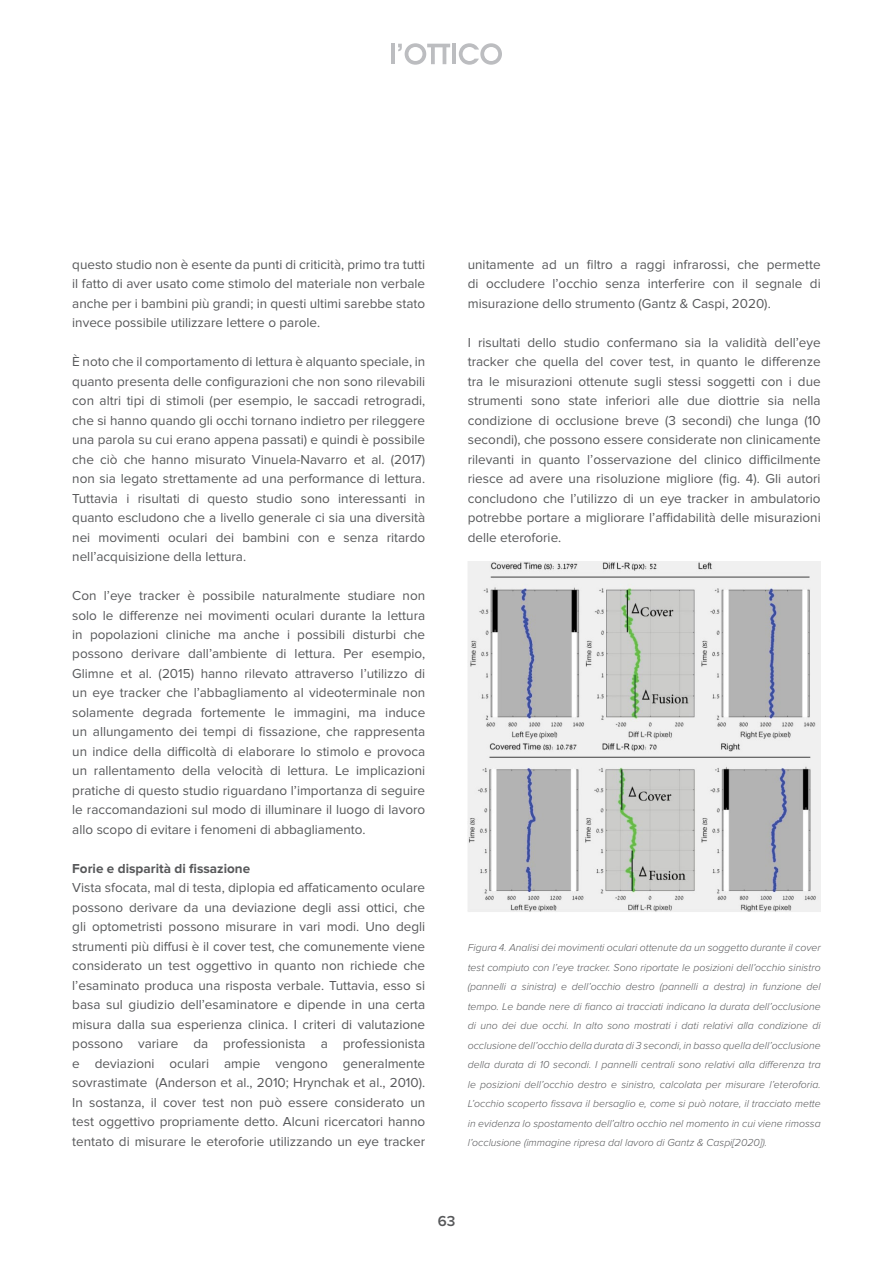
<style>
.page{position:relative;width:893px;height:1263px;background:#fff}
.page>*{position:absolute;margin:0;border:0;box-sizing:border-box;transform-origin:0 0}
.t1{font:600 15px "Proxima Nova";color:#57585a}
.t2{font:13.5px/19.5px "Proxima Nova";color:#57585a;text-align:justify}
.t3{font:700 13.5px "Proxima Nova";color:#57585a}
.t4{font:italic 300 10.5px/19.5px "Proxima Nova";color:#57585a;text-align:justify}
</style>
<div class="page">
<img style="left:468px;top:561px;width:353px;height:351px">
<hr style="left:391px;top:44px;width:4px;height:20px;background:#bcbdc0">
<svg style="left:398px;top:43px;width:52px;height:22px"></svg>
<hr style="left:452px;top:44px;width:4px;height:20px;background:#bcbdc0">
<svg style="left:459px;top:43px;width:43px;height:22px"></svg>
<p class="t2" style="left:72px;top:254px;width:354px">questo studio non è esente da punti di criticità, primo tra tutti il fatto di aver usato come stimolo del materiale non verbale anche per i bambini più grandi; in questi ultimi sarebbe stato invece possibile utilizzare lettere o parole.</p>
<p class="t2" style="left:72px;top:352px;width:354px">È noto che il comportamento di lettura è alquanto speciale, in quanto presenta delle configurazioni che non sono rilevabili con altri tipi di stimoli (per esempio, le saccadi retrogradi, che si hanno quando gli occhi tornano indietro per rileggere una parola su cui erano appena passati) e quindi è possibile che ciò che hanno misurato Vinuela-Navarro et al. (2017) non sia legato strettamente ad una performance di lettura.<br>Tuttavia i risultati di questo studio sono interessanti in quanto escludono che a livello generale ci sia una diversità nei movimenti oculari dei bambini con e senza ritardo nell’acquisizione della lettura.</p>
<p class="t2" style="left:72px;top:586px;width:354px">Con l’eye tracker è possibile naturalmente studiare non solo le differenze nei movimenti oculari durante la lettura in popolazioni cliniche ma anche i possibili disturbi che possono derivare dall’ambiente di lettura. Per esempio, Glimne et al. (2015) hanno rilevato attraverso l’utilizzo di un eye tracker che l’abbagliamento al videoterminale non solamente degrada fortemente le immagini, ma induce un allungamento dei tempi di fissazione, che rappresenta un indice della difficoltà di elaborare lo stimolo e provoca un rallentamento della velocità di lettura. Le implicazioni pratiche di questo studio riguardano l’importanza di seguire le raccomandazioni sul modo di illuminare il luogo di lavoro allo scopo di evitare i fenomeni di abbagliamento.</p>
<p class="t3" style="left:72px;top:861px;width:179px">Forie e disparità di fissazione</p>
<p class="t2" style="left:72px;top:878px;width:354px">Vista sfocata, mal di testa, diplopia ed affaticamento oculare possono derivare da una deviazione degli assi ottici, che gli optometristi possono misurare in vari modi. Uno degli strumenti più diffusi è il cover test, che comunemente viene considerato un test oggettivo in quanto non richiede che l’esaminato produca una risposta verbale. Tuttavia, esso si basa sul giudizio dell’esaminatore e dipende in una certa misura dalla sua esperienza clinica. I criteri di valutazione possono variare da professionista a professionista e deviazioni oculari ampie vengono generalmente sovrastimate (Anderson et al., 2010; Hrynchak et al., 2010).<br>In sostanza, il cover test non può essere considerato un test oggettivo propriamente detto. Alcuni ricercatori hanno tentato di misurare le eteroforie utilizzando un eye tracker</p>
<p class="t2" style="left:468px;top:254px;width:354px">unitamente ad un filtro a raggi infrarossi, che permette di occludere l’occhio senza interferire con il segnale di misurazione dello strumento (Gantz &amp; Caspi, 2020).</p>
<p class="t2" style="left:468px;top:332px;width:354px">I risultati dello studio confermano sia la validità dell’eye tracker che quella del cover test, in quanto le differenze tra le misurazioni ottenute sugli stessi soggetti con i due strumenti sono state inferiori alle due diottrie sia nella condizione di occlusione breve (3 secondi) che lunga (10 secondi), che possono essere considerate non clinicamente rilevanti in quanto l’osservazione del clinico difficilmente riesce ad avere una risoluzione migliore (fig. 4). Gli autori concludono che l’utilizzo di un eye tracker in ambulatorio potrebbe portare a migliorare l’affidabilità delle misurazioni delle eteroforie.</p>
<p class="t4" style="left:468px;top:938px;width:354px">Figura 4. Analisi dei movimenti oculari ottenute da un soggetto durante il cover test compiuto con l’eye tracker. Sono riportate le posizioni dell’occhio sinistro (pannelli a sinistra) e dell’occhio destro (pannelli a destra) in funzione del tempo. Le bande nere di fianco ai tracciati indicano la durata dell’occlusione di uno dei due occhi. In alto sono mostrati i dati relativi alla condizione di occlusione dell’occhio della durata di 3 secondi, in basso quella dell’occlusione della durata di 10 secondi. I pannelli centrali sono relativi alla differenza tra le posizioni dell’occhio destro e sinistro, calcolata per misurare l’eteroforia.<br>L’occhio scoperto fissava il bersaglio e, come si può notare, il tracciato mette in evidenza lo spostamento dell’altro occhio nel momento in cui viene rimossa l’occlusione (immagine ripresa dal lavoro di Gantz &amp; Caspi[2020]).</p>
<p class="t1" style="left:438px;top:1212px;width:19px">63</p>
</div>
